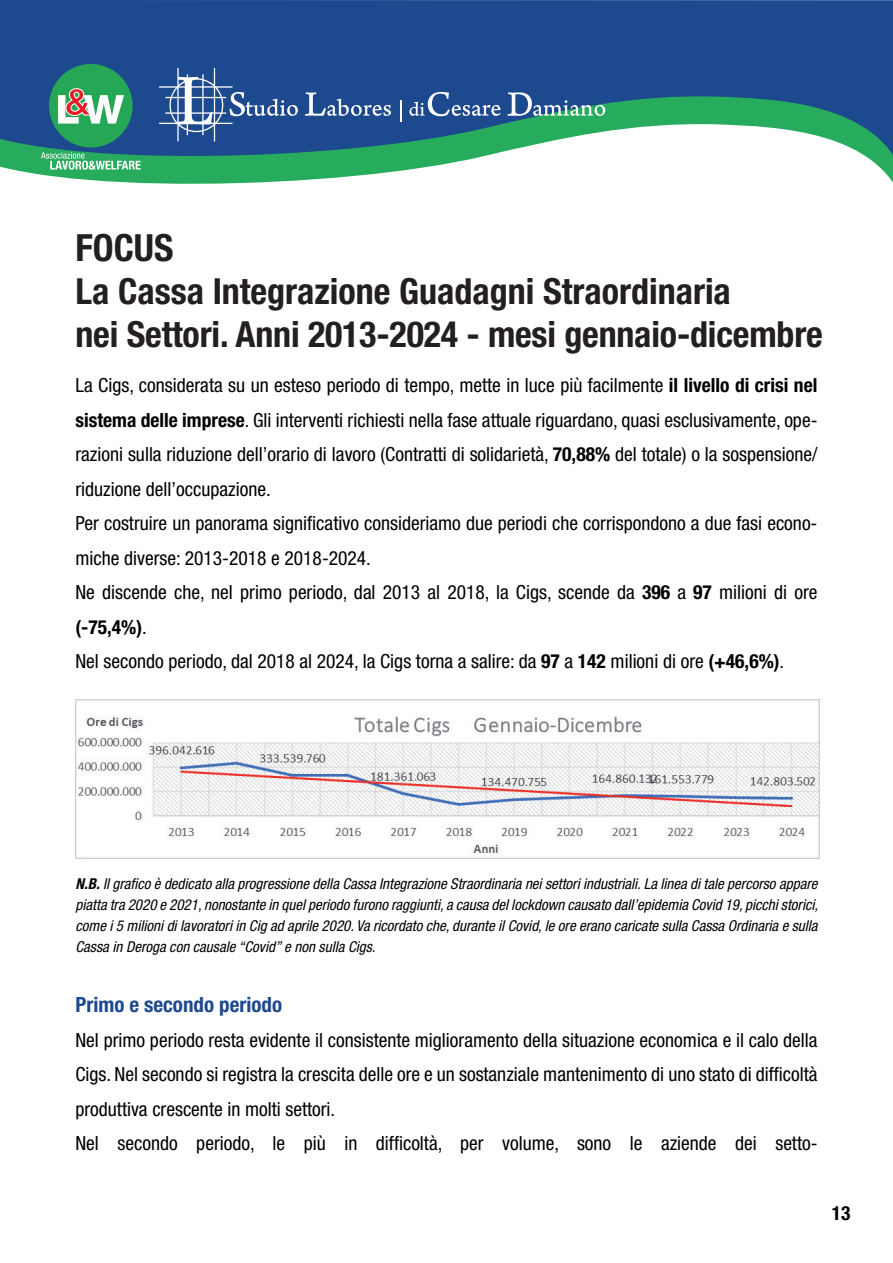
<style>
.page{position:relative;width:893px;height:1263px;background:#fff}
.page>*{position:absolute;margin:0;border:0;box-sizing:border-box;transform-origin:0 0}
.t1{font:700 condensed 37.5px "Helvetica Neue LT Std";color:#231f20}
.t2{font:700 condensed 36px/43.2px "Helvetica Neue LT Std";color:#231f20}
.t3{font:700 condensed 21px "Helvetica Neue LT Std";color:#1d498e}
.t4{font:condensed 19.5px/34.5px "Helvetica Neue LT Std";color:#000}
.t5{font:700 condensed 19.5px "Helvetica Neue LT Std";color:#000}
.t6{font:italic condensed 15px/21px "Helvetica Neue LT Std";color:#000;text-align:justify}
.s1{font-weight:700}
</style>
<div class="page">
<svg style="left:51px;top:176px;width:842px;height:8px"></svg>
<svg style="left:0;top:0;width:893px;height:176px;background:#3c7095"></svg>
<div style="left:49px;top:64px;width:84px;height:84px;background:#25a756;border-radius:50%"></div>
<svg style="left:58px;top:88px;width:66px;height:36px"></svg>
<svg style="left:41px;top:152px;width:100px;height:18px;background:#64bd8d"></svg>
<svg style="left:159px;top:68px;width:139px;height:73px;background:#40659f"></svg>
<svg style="left:305px;top:92px;width:86px;height:24px;background:#4d6fa6"></svg>
<svg style="left:400px;top:101px;width:1px;height:21px"></svg>
<svg style="left:409px;top:92px;width:92px;height:24px;background:#4b6ea5"></svg>
<svg style="left:507px;top:92px;width:98px;height:24px;background:#527da2"></svg>
<img style="left:75px;top:699px;width:744px;height:160px">
<h1 class="t1" style="left:75px;top:225px;width:99px">FOCUS</h1>
<h2 class="t2" style="left:75px;top:269px;width:749px">La Cassa Integrazione Guadagni Straordinaria<br>nei Settori. Anni 2013-2024 - mesi gennaio-dicembre</h2>
<p class="t4" style="left:75px;top:368px;width:743px">La Cigs, considerata su un esteso periodo di tempo, mette in luce più facilmente <span class="s1">il livello di crisi nel sistema delle imprese</span>. Gli interventi richiesti nella fase attuale riguardano, quasi esclusivamente, ope&shy;razioni sulla riduzione dell’orario di lavoro (Contratti di solidarietà, <span class="s1">70,88%</span> del totale) o la sospensione/ riduzione dell’occupazione.<br>Per costruire un panorama significativo consideriamo due periodi che corrispondono a due fasi econo&shy;miche diverse: 2013-2018 e 2018-2024.<br>Ne discende che, nel primo periodo, dal 2013 al 2018, la Cigs, scende da <span class="s1">396</span> a <span class="s1">97</span> milioni di ore <span class="s1">(-75,4%)</span>.<br>Nel secondo periodo, dal 2018 al 2024, la Cigs torna a salire: da <span class="s1">97</span> a <span class="s1">142</span> milioni di ore <span class="s1">(+46,6%)</span>.</p>
<p class="t6" style="left:75px;top:873px;width:744px"><span class="s1">N.B.</span> Il grafico è dedicato alla progressione della Cassa Integrazione Straordinaria nei settori industriali. La linea di tale percorso appare piatta tra 2020 e 2021, nonostante in quel periodo furono raggiunti, a causa del lockdown causato dall’epidemia Covid 19, picchi storici, come i 5 milioni di lavoratori in Cig ad aprile 2020. Va ricordato che, durante il Covid, le ore erano caricate sulla Cassa Ordinaria e sulla Cassa in Deroga con causale “Covid” e non sulla Cigs.</p>
<p class="t3" style="left:75px;top:992px;width:208px">Primo e secondo periodo</p>
<p class="t4" style="left:75px;top:1022px;width:744px">Nel primo periodo resta evidente il consistente miglioramento della situazione economica e il calo della Cigs. Nel secondo si registra la crescita delle ore e un sostanziale mantenimento di uno stato di difficoltà produttiva crescente in molti settori.<br>Nel secondo periodo, le più in difficoltà, per volume, sono le aziende dei setto-</p>
<p class="t5" style="left:832px;top:1202px;width:20px">13</p>
</div>
